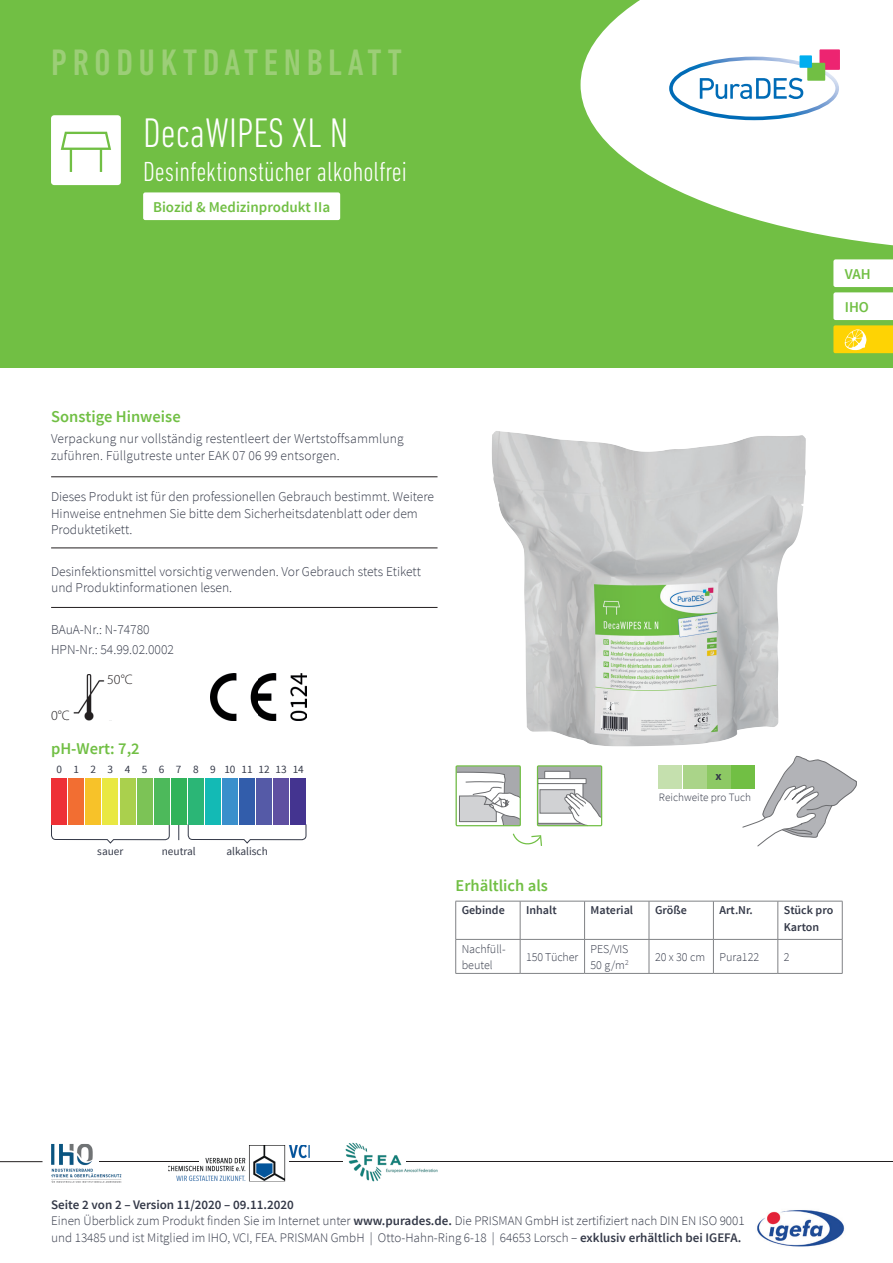
<style>
.page{position:relative;width:893px;height:1263px;background:#fff}
.page>*{position:absolute;margin:0;border:0;box-sizing:border-box;transform-origin:0 0}
.t1{font:300 condensed 42px "DIN Next LT Pro";color:#fff}
.t2{font:500 condensed 37.5px "DIN Next LT Pro";letter-spacing:.15em;color:#9cce77}
.t3{font:300 condensed 28.05px "DIN Next LT Pro";color:#fff}
.t4{font:600 16.5px "Source Sans Pro";color:#71bf44}
.t5{font:600 15px/33px "Source Sans Pro";color:#71bf44}
.t6{font:300 13.8px "Myriad Pro";color:#231f20}
.t7{font:300 13.5px/16.5px "Source Sans Pro";color:#343948}
.t8{font:300 13.05px/16.5px "Source Sans Pro";color:#343948}
.t9{font:300 12px/16.5px "Source Sans Pro";color:#343948}
.t10{font:600 12px/16.5px "Source Sans Pro";color:#343948}
.t11{font:700 12px "Source Sans Pro";color:#343948}
.t12{font:11.25px "Source Sans Pro";color:#343948}
.t13{font:11.25px "Source Sans Pro";letter-spacing:.26em;color:#343948}
.t14{font:300 11.25px "Source Sans Pro";color:#343948}
.s1{font-weight:600}
</style>
<div class="page">
<div style="left:0;top:0;width:893px;height:367px;background:#71bf44"></div>
<div style="left:51px;top:115px;width:70px;height:70px;background:#fff;border-radius:3px"></div>
<svg style="left:61px;top:132px;width:50px;height:40px"></svg>
<svg style="left:581px;top:0;width:312px;height:246px;fill:#fff"></svg>
<div style="left:819px;top:49px;width:21px;height:21px;background:#ed2471"></div>
<div style="left:669px;top:57px;width:170px;height:63px;border:4px solid #fff;border-radius:50%"></div>
<div style="left:807px;top:63px;width:18px;height:18px;background:#71bf44"></div>
<div style="left:799px;top:55px;width:13px;height:13px;background:#00aeef"></div>
<svg style="left:700px;top:78px;width:103px;height:21px;background:#a6cbe5"></svg>
<img style="left:210px;top:673px;width:96px;height:47px">
<hr style="left:51px;top:476px;width:387px;height:1px;background:#231f20">
<hr style="left:51px;top:548px;width:387px;height:1px;background:#231f20">
<hr style="left:51px;top:607px;width:387px;height:1px;background:#231f20">
<img style="left:73px;top:674px;width:32px;height:46px">
<svg style="left:178px;top:824px;width:1px;height:16px"></svg>
<svg style="left:187px;top:824px;width:120px;height:20px"></svg>
<svg style="left:51px;top:824px;width:119px;height:20px"></svg>
<div style="left:51px;top:778px;width:16px;height:46px;background:#ee3036"></div>
<div style="left:68px;top:778px;width:16px;height:46px;background:#f26e32"></div>
<div style="left:85px;top:778px;width:16px;height:46px;background:#f7c229"></div>
<div style="left:102px;top:778px;width:16px;height:46px;background:#e9e843"></div>
<div style="left:120px;top:778px;width:16px;height:46px;background:#aad04d"></div>
<div style="left:137px;top:778px;width:16px;height:46px;background:#7cc356"></div>
<div style="left:154px;top:778px;width:16px;height:46px;background:#4db95b"></div>
<div style="left:171px;top:778px;width:16px;height:46px;background:#31b35a"></div>
<div style="left:188px;top:778px;width:16px;height:46px;background:#2bb676"></div>
<div style="left:205px;top:778px;width:16px;height:46px;background:#13bab5"></div>
<div style="left:222px;top:778px;width:16px;height:46px;background:#3a8fcc"></div>
<div style="left:239px;top:778px;width:16px;height:46px;background:#325dab"></div>
<div style="left:256px;top:778px;width:16px;height:46px;background:#555aa7"></div>
<div style="left:273px;top:778px;width:16px;height:46px;background:#5f4fa1"></div>
<div style="left:290px;top:778px;width:16px;height:46px;background:#443490"></div>
<svg style="left:742px;top:756px;width:115px;height:91px"></svg>
<div style="left:731px;top:765px;width:23px;height:23px;background:#71bf44"></div>
<div style="left:707px;top:765px;width:23px;height:23px;background:#8dc964"></div>
<div style="left:683px;top:765px;width:23px;height:23px;background:#aad489"></div>
<div style="left:659px;top:765px;width:23px;height:23px;background:#c5e0ae"></div>
<div style="left:456px;top:766px;width:64px;height:60px;background:#a8a9ad"></div>
<div style="left:456px;top:765px;width:65px;height:61px;border:1px solid #71bf44"></div>
<div style="left:537px;top:766px;width:65px;height:60px;background:#a8a9ad"></div>
<div style="left:544px;top:771px;width:26px;height:8px;border:1px solid #6c6d70"></div>
<svg style="left:456px;top:772px;width:146px;height:74px"></svg>
<div style="left:537px;top:765px;width:65px;height:61px;border:1px solid #71bf44"></div>
<hr style="left:713px;top:901px;width:65px;height:1px;background:#808285">
<hr style="left:778px;top:901px;width:64px;height:1px;background:#808285">
<hr style="left:778px;top:901px;width:1px;height:38px;background:#808285">
<hr style="left:842px;top:901px;width:1px;height:38px;background:#808285">
<hr style="left:713px;top:939px;width:65px;height:1px;background:#808285">
<hr style="left:778px;top:939px;width:64px;height:1px;background:#808285">
<hr style="left:778px;top:939px;width:1px;height:34px;background:#808285">
<hr style="left:842px;top:939px;width:1px;height:34px;background:#808285">
<hr style="left:713px;top:973px;width:65px;height:1px;background:#808285">
<hr style="left:778px;top:973px;width:64px;height:1px;background:#808285">
<hr style="left:456px;top:901px;width:64px;height:1px;background:#808285">
<hr style="left:455px;top:901px;width:1px;height:38px;background:#808285">
<hr style="left:520px;top:901px;width:65px;height:1px;background:#808285">
<hr style="left:520px;top:901px;width:1px;height:38px;background:#808285">
<hr style="left:585px;top:901px;width:64px;height:1px;background:#808285">
<hr style="left:584px;top:901px;width:1px;height:38px;background:#808285">
<hr style="left:649px;top:901px;width:64px;height:1px;background:#808285">
<hr style="left:649px;top:901px;width:1px;height:38px;background:#808285">
<hr style="left:456px;top:939px;width:64px;height:1px;background:#808285">
<hr style="left:455px;top:939px;width:1px;height:34px;background:#808285">
<hr style="left:520px;top:939px;width:65px;height:1px;background:#808285">
<hr style="left:520px;top:939px;width:1px;height:34px;background:#808285">
<hr style="left:585px;top:939px;width:64px;height:1px;background:#808285">
<hr style="left:584px;top:939px;width:1px;height:34px;background:#808285">
<hr style="left:649px;top:939px;width:64px;height:1px;background:#808285">
<hr style="left:649px;top:939px;width:1px;height:34px;background:#808285">
<hr style="left:456px;top:973px;width:64px;height:1px;background:#808285">
<hr style="left:520px;top:973px;width:65px;height:1px;background:#808285">
<hr style="left:585px;top:973px;width:64px;height:1px;background:#808285">
<hr style="left:649px;top:973px;width:64px;height:1px;background:#808285">
<hr style="left:713px;top:901px;width:1px;height:38px;background:#808285">
<hr style="left:713px;top:939px;width:1px;height:34px;background:#808285">
<img style="left:757px;top:1210px;width:88px;height:37px">
<hr style="left:0;top:1161px;width:43px;height:1px;background:#231f20">
<hr style="left:406px;top:1161px;width:487px;height:1px;background:#231f20">
<hr style="left:100px;top:1161px;width:99px;height:1px;background:#231f20">
<hr style="left:289px;top:1161px;width:54px;height:1px;background:#231f20">
<img style="left:346px;top:1143px;width:92px;height:38px">
<img style="left:406px;top:1161px;width:32px;height:1px">
<img style="left:51px;top:1144px;width:70px;height:39px">
<svg style="left:100px;top:1161px;width:21px;height:1px"></svg>
<img style="left:168px;top:1145px;width:142px;height:36px">
<img style="left:168px;top:1161px;width:31px;height:1px">
<svg style="left:289px;top:1161px;width:21px;height:1px"></svg>
<svg style="left:833px;top:259px;width:60px;height:94px;background:#eceba6"></svg>
<img style="left:492px;top:431px;width:314px;height:315px">
<div style="left:143px;top:192px;width:197px;height:28px;background:#fff;border-radius:2px"></div>
<h2 class="t2" style="left:51px;top:41px;width:352px">PRODUKTDATENBLATT</h2>
<h1 class="t1" style="left:143px;top:109px;width:207px">DecaWIPES XL N</h1>
<h3 class="t3" style="left:143px;top:156px;width:265px">Desinfektionstücher alkoholfrei</h3>
<p class="t5" style="left:153px;top:191px;width:179px">Biozid &amp; Medizinprodukt IIa</p>
<p class="t5" style="left:845px;top:258px;width:27px">VAH<br>IHO</p>
<p class="t4" style="left:51px;top:406px;width:131px">Sonstige Hinweise</p>
<p class="t7" style="left:51px;top:430px;width:354px">Verpackung nur vollständig restentleert der Wertstoffsammlung zuführen. Füllgutreste unter EAK 07 06 99 entsorgen.</p>
<p class="t7" style="left:51px;top:488px;width:384px">Dieses Produkt ist für den professionellen Gebrauch bestimmt. Weitere<br>Hinweise entnehmen Sie bitte dem Sicherheitsdatenblatt oder dem<br>Produktetikett.</p>
<p class="t7" style="left:51px;top:563px;width:371px">Desinfektionsmittel vorsichtig verwenden. Vor Gebrauch stets Etikett und Produktinformationen lesen.</p>
<p class="t7" style="left:51px;top:619px;width:124px;line-height:20.7px">BAuA-Nr.: N-74780<br>HPN-Nr.: 54.99.02.0002</p>
<p class="t6" style="left:51px;top:708px;width:20px">0°C</p>
<p class="t6" style="left:107px;top:672px;width:27px">50°C</p>
<p class="t4" style="left:51px;top:738px;width:90px">pH-Wert: 7,2</p>
<p class="t13" style="left:56px;top:762px;width:249px">0 1 2 3 4 5 6 7 8 91011121314</p>
<p class="t12" style="left:97px;top:845px;width:28px">sauer</p>
<p class="t12" style="left:162px;top:845px;width:35px">neutral</p>
<p class="t12" style="left:226px;top:845px;width:43px">alkalisch</p>
<p class="t11" style="left:715px;top:768px;width:8px">x</p>
<p class="t14" style="left:659px;top:790px;width:94px">Reichweite pro Tuch</p>
<p class="t4" style="left:456px;top:875px;width:94px">Erhältlich als</p>
<p class="t10" style="left:462px;top:902px;width:45px">Gebinde</p>
<p class="t10" style="left:526px;top:902px;width:32px">Inhalt</p>
<p class="t10" style="left:591px;top:902px;width:44px">Material</p>
<p class="t10" style="left:655px;top:902px;width:33px">Größe</p>
<p class="t10" style="left:719px;top:902px;width:35px">Art.Nr.</p>
<p class="t10" style="left:784px;top:902px;width:51px">Stück pro<br>Karton</p>
<p class="t9" style="left:462px;top:940px;width:45px">Nachfüll&shy;beutel</p>
<p class="t9" style="left:526px;top:949px;width:54px">150 Tücher</p>
<p class="t9" style="left:591px;top:940px;width:40px">PES/VIS<br>50 g/m<sup>2</sup></p>
<p class="t9" style="left:655px;top:949px;width:106px">20 x 30 cm Pura122</p>
<p class="t9" style="left:784px;top:949px;width:7px">2</p>
<p class="t8" style="left:51px;top:1196px;width:695px"><span class="s1">Seite 2 von 2 – Version 11/2020 – 09.11.2020<br></span>Einen Überblick zum Produkt finden Sie im Internet unter <span class="s1">www.purades.de.</span> Die PRISMAN GmbH ist zertifiziert nach DIN EN ISO 9001 und 13485 und ist Mitglied im IHO, VCI, FEA. PRISMAN GmbH | Otto-Hahn-Ring 6-18 | 64653 Lorsch – <span class="s1">exklusiv erhältlich bei IGEFA.</span></p>
</div>
